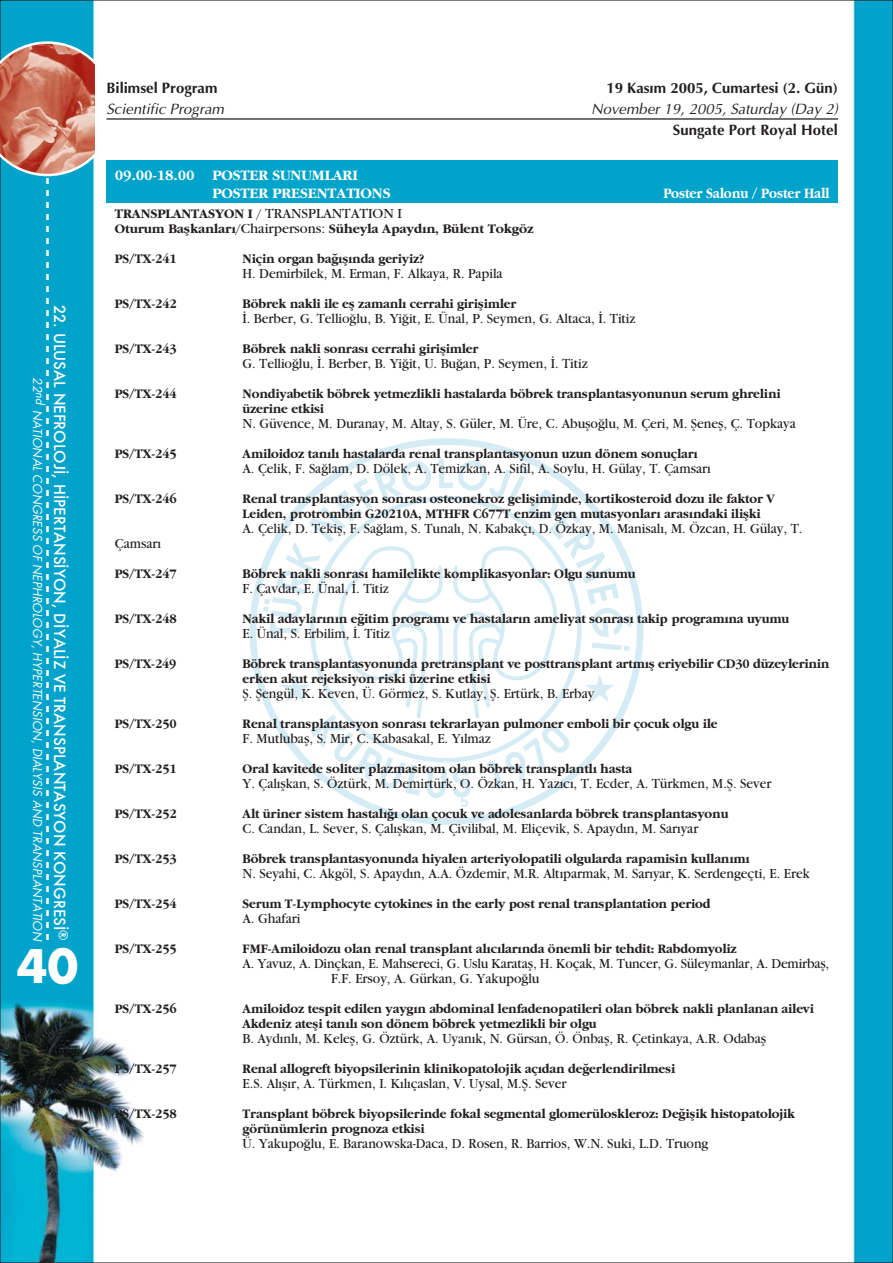
<style>
.page{position:relative;width:893px;height:1263px;background:#fff}
.page>*{position:absolute;margin:0;border:0;box-sizing:border-box;transform-origin:0 0}
.t1{font:45px "Futura Turk B";color:#fff}
.t2{font:15px/21px "Optima Turk I";color:#231f20;text-align:right}
.t3{font:15px "Futura";color:#fff}
.t4{font:15px/18px "Garamond Turk B";letter-spacing:-.005em;color:#fff}
.t5{font:15px "Optima Turk B";letter-spacing:-.005em;color:#231f20}
.t6{font:15px "Garamond Turk B";letter-spacing:-.005em;color:#fff;scale:.88 1}
.t7{font:13.5px/15px "Garamond Turk B";letter-spacing:-.005em;color:#231f20;scale:.95 1}
.t8{font:13.5px/15px "Garamond";letter-spacing:-.005em;color:#231f20;scale:.95 1}
.t9{font:13.5px/15px "Garamond Turk B";letter-spacing:-.005em;color:#231f20}
.t10{font:12px "Futura Book Turk I";letter-spacing:.005em;color:#fff}
.s1{font-family:"Optima Turk B"}
.s2{font-family:"Garamond"}
.s3{font-family:"Garamond Turk B"}
</style>
<div class="page">
<img style="left:2px;top:2px;width:889px;height:1259px">
<svg style="left:263px;top:459px;width:368px;height:348px"></svg>
<svg style="left:0;top:41px;width:95px;height:899px;background:#239fbc"></svg>
<hr style="left:106px;top:118px;width:732px;height:2px;background:#231f20">
<div style="left:106px;top:160px;width:732px;height:43px;background:#00a3c9"></div>
<p class="t3" style="left:67px;top:305px;width:637px;rotate:90deg">22. ULUSAL NEFROLOJİ, HİPERTANSİYON, DİYALİZ VE TRANSPLANTASYON KONGRESİ<sup>®</sup></p>
<p class="t10" style="left:43px;top:377px;width:565px;rotate:90deg">22<sup>nd</sup> NATIONAL CONGRESS OF NEPHROLOGY, HYPERTENSION, DIALYSIS AND TRANSPLANTATION</p>
<p class="t1" style="left:17px;top:945px;width:63px">40</p>
<p class="t5" style="left:106px;top:82px;width:113px">Bilimsel Program</p>
<p class="t5" style="left:606px;top:82px;width:233px">19 Kas›m 2005, Cumartesi (2. Gün)</p>
<p class="t2" style="left:106px;top:100px;width:119px">Scientific Program</p>
<p class="t2" style="left:591px;top:100px;width:248px">November 19, 2005, Saturday (Day 2)<br><span class="s1">Sungate Port Royal Hotel</span></p>
<p class="t4" style="left:213px;top:167px;width:179px;text-indent:-98px">09.00-18.00 POSTER SUNUMLARI<br>POSTER PRESENTATIONS</p>
<p class="t6" style="left:663px;top:187px;width:190px">Poster Salonu / Poster Hall</p>
<p class="t9" style="left:115px;top:207px;width:420px">TRANSPLANTASYON I <span class="s2">/ TRANSPLANTATION I<br></span>Oturum Baflkanlar›<span class="s2">/Chairpersons:</span> Süheyla Apayd›n, Bülent Tokgöz</p>
<p class="t7" style="left:115px;top:252px;width:66px">PS/TX-241</p>
<p class="t8" style="left:243px;top:252px;width:275px"><span class="s3">Niçin organ ba¤›fl›nda geriyiz?<br></span>H. Demirbilek, M. Erman, F. Alkaya, R. Papila</p>
<p class="t7" style="left:115px;top:297px;width:66px">PS/TX-242</p>
<p class="t8" style="left:243px;top:297px;width:415px"><span class="s3">Böbrek nakli ile efl zamanl› cerrahi giriflimler<br></span>‹. Berber, G. Tellio¤lu, B. Yi¤it, E. Ünal, P. Seymen, G. Altaca, ‹. Titiz</p>
<p class="t7" style="left:115px;top:342px;width:66px">PS/TX-243</p>
<p class="t8" style="left:243px;top:342px;width:365px"><span class="s3">Böbrek nakli sonras› cerrahi giriflimler<br></span>G. Tellio¤lu, ‹. Berber, B. Yi¤it, U. Bu¤an, P. Seymen, ‹. Titiz</p>
<p class="t7" style="left:115px;top:387px;width:66px">PS/TX-244</p>
<p class="t7" style="left:243px;top:387px;width:584px">Nondiyabetik böbrek yetmezlikli hastalarda böbrek transplantasyonunun serum ghrelini üzerine etkisi<br><span class="s2">N. Güvence, M. Duranay, M. Altay, S. Güler, M. Üre, C. Abuflo¤lu, M. Çeri, M. fienefl, Ç. Topkaya</span></p>
<p class="t7" style="left:115px;top:447px;width:66px">PS/TX-245</p>
<p class="t8" style="left:243px;top:447px;width:494px"><span class="s3">Amiloidoz tan›l› hastalarda renal transplantasyonun uzun dönem sonuçlar›<br></span>A. Çelik, F. Sa¤lam, D. Dölek, A. Temizkan, A. Sifil, A. Soylu, H. Gülay, T. Çamsar›</p>
<p class="t7" style="left:115px;top:492px;width:66px">PS/TX-246</p>
<p class="t7" style="left:243px;top:492px;width:591px">Renal transplantasyon sonras› osteonekroz gelifliminde, kortikosteroid dozu ile faktor V<br>Leiden, protrombin G20210A, MTHFR C677T enzim gen mutasyonlar› aras›ndaki iliflki<br><span class="s2">A. Çelik, D. Tekifl, F. Sa¤lam, S. Tunal›, N. Kabakç›, D. Özkay, M. Manisal›, M. Özcan, H. Gülay, T.</span></p>
<p class="t8" style="left:115px;top:537px;width:50px">Çamsar›</p>
<p class="t7" style="left:115px;top:567px;width:66px">PS/TX-247</p>
<p class="t7" style="left:243px;top:567px;width:415px">Böbrek nakli sonras› hamilelikte komplikasyonlar: Olgu sunumu<br><span class="s2">F. Çavdar, E. Ünal, ‹. Titiz</span></p>
<p class="t7" style="left:115px;top:612px;width:66px">PS/TX-248</p>
<p class="t7" style="left:243px;top:612px;width:577px">Nakil adaylar›n›n e¤itim program› ve hastalar›n ameliyat sonras› takip program›na uyumu<br><span class="s2">E. Ünal, S. Erbilim, ‹. Titiz</span></p>
<p class="t7" style="left:115px;top:657px;width:66px">PS/TX-249</p>
<p class="t7" style="left:242px;top:657px;width:619px">Böbrek transplantasyonunda pretransplant ve posttransplant artm›fl eriyebilir CD30 düzeylerinin erken akut rejeksiyon riski üzerine etkisi<br><span class="s2">fi. fiengül, K. Keven, Ü. Görmez, S. Kutlay, fi. Ertürk, B. Erbay</span></p>
<p class="t7" style="left:115px;top:717px;width:66px">PS/TX-250</p>
<p class="t7" style="left:243px;top:717px;width:501px">Renal transplantasyon sonras› tekrarlayan pulmoner emboli bir çocuk olgu ile<br><span class="s2">F. Mutlubafl, S. Mir, C. Kabasakal, E. Y›lmaz</span></p>
<p class="t7" style="left:115px;top:762px;width:66px">PS/TX-251</p>
<p class="t8" style="left:243px;top:762px;width:558px"><span class="s3">Oral kavitede soliter plazmasitom olan böbrek transplantl› hasta<br></span>Y. Çal›flkan, S. Öztürk, M. Demirtürk, O. Özkan, H. Yaz›c›, T. Ecder, A. Türkmen, M.fi. Sever</p>
<p class="t7" style="left:115px;top:807px;width:66px">PS/TX-252</p>
<p class="t8" style="left:243px;top:807px;width:513px"><span class="s3">Alt üriner sistem hastal›¤› olan çocuk ve adolesanlarda böbrek transplantasyonu<br></span>C. Candan, L. Sever, S. Çal›flkan, M. Çivilibal, M. Eliçevik, S. Apayd›n, M. Sar›yar</p>
<p class="t7" style="left:115px;top:852px;width:66px">PS/TX-253</p>
<p class="t8" style="left:243px;top:852px;width:599px"><span class="s3">Böbrek transplantasyonunda hiyalen arteriyolopatili olgularda rapamisin kullan›m›<br></span>N. Seyahi, C. Akgöl, S. Apayd›n, A.A. Özdemir, M.R. Alt›parmak, M. Sar›yar, K. Serdengeçti, E. Erek</p>
<p class="t7" style="left:115px;top:897px;width:66px">PS/TX-254</p>
<p class="t7" style="left:243px;top:897px;width:494px">Serum T-Lymphocyte cytokines in the early post renal transplantation period<br><span class="s2">A. Ghafari</span></p>
<p class="t7" style="left:115px;top:942px;width:66px">PS/TX-255</p>
<p class="t7" style="left:243px;top:942px;width:522px">FMF-Amiloidozu olan renal transplant al›c›lar›nda önemli bir tehdit: Rabdomyoliz</p>
<p class="t8" style="left:243px;top:957px;width:619px">A. Yavuz, A. Dinçkan, E. Mahsereci, G. Uslu Karatafl, H. Koçak, M. Tuncer, G. Süleymanlar, A. Demirbafl,</p>
<p class="t8" style="left:331px;top:972px;width:221px">F.F. Ersoy, A. Gürkan, G. Yakupo¤lu</p>
<p class="t7" style="left:115px;top:1002px;width:66px">PS/TX-256</p>
<p class="t7" style="left:243px;top:1002px;width:603px">Amiloidoz tespit edilen yayg›n abdominal lenfadenopatileri olan böbrek nakli planlanan ailevi<br>Akdeniz atefli tan›l› son dönem böbrek yetmezlikli bir olgu<br><span class="s2">B. Ayd›nl›, M. Kelefl, G. Öztürk, A. Uyan›k, N. Gürsan, Ö. Önbafl, R. Çetinkaya, A.R. Odabafl</span></p>
<p class="t7" style="left:115px;top:1062px;width:66px">PS/TX-257</p>
<p class="t7" style="left:243px;top:1062px;width:457px">Renal allogreft biyopsilerinin klinikopatolojik aç›dan de¤erlendirilmesi<br><span class="s2">E.S. Al›fl›r, A. Türkmen, I. K›l›çaslan, V. Uysal, M.fi. Sever</span></p>
<p class="t7" style="left:115px;top:1107px;width:66px">PS/TX-258</p>
<p class="t7" style="left:243px;top:1107px;width:583px">Transplant böbrek biyopsilerinde fokal segmental glomerüloskleroz: De¤iflik histopatolojik görünümlerin prognoza etkisi<br><span class="s2">Ü. Yakupo¤lu, E. Baranowska-Daca, D. Rosen, R. Barrios, W.N. Suki, L.D. Truong</span></p>
</div>
